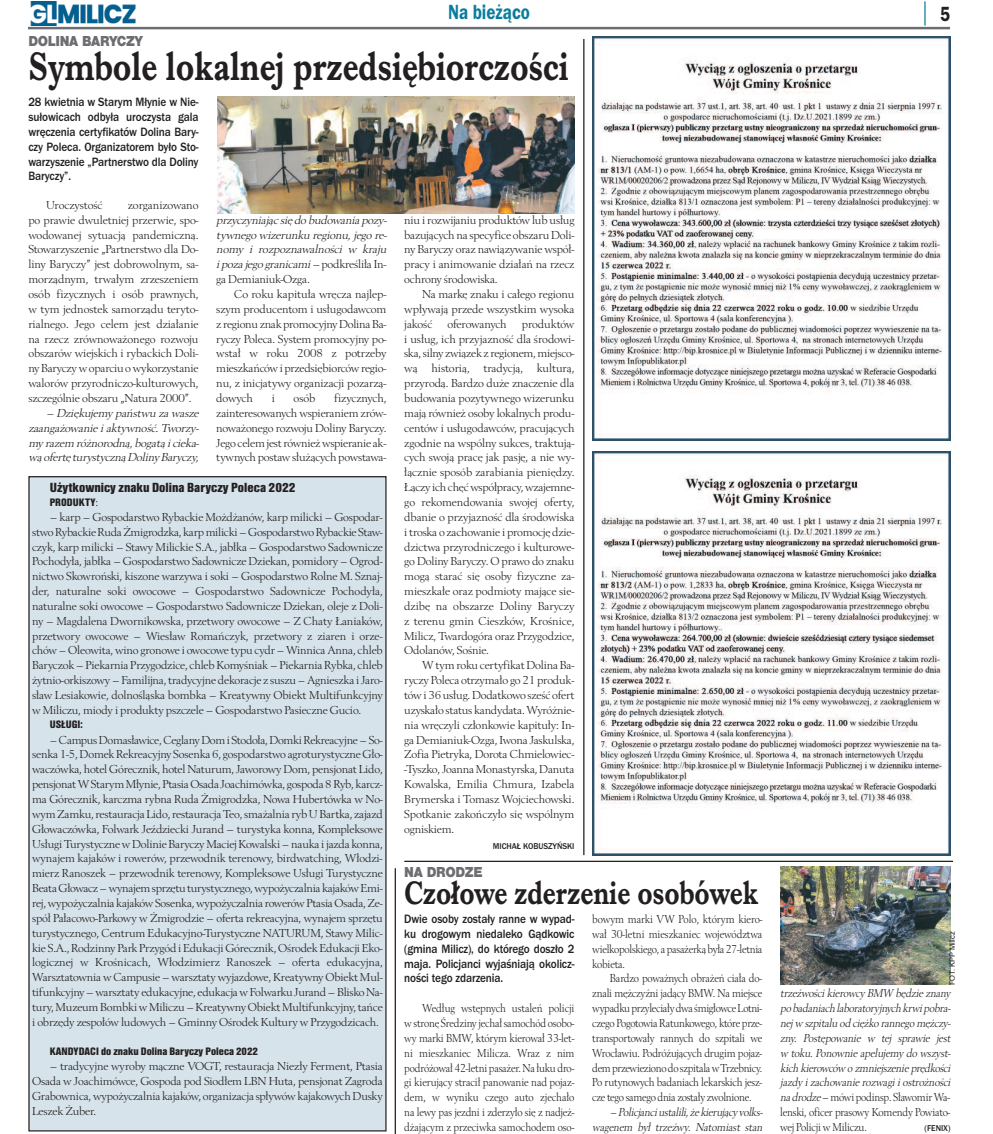
<style>
.page{position:relative;width:993px;height:1134px;background:#fff}
.page>*{position:absolute;margin:0;border:0;box-sizing:border-box;transform-origin:0 0}
.t1{font:700 41.25px "Imprint URWTCE";color:#231f20;scale:.8 1}
.t2{font:700 33.75px "Imprint URWTCE";color:#231f20;scale:.8 1}
.t3{font:21.25px "Franklin Got URWTCE Dem";color:#0a7c9d;scale:.8 1}
.t4{font:21.25px "Franklin Got URWTCE Dem";color:#231f20;scale:.8 1}
.t5{font:900 15px "Nimbus San TCE";letter-spacing:-.025em;color:#6c6d70;scale:.9 1}
.t6{font:13.75px "Nimbus San TCE Bla Con";color:#231f20}
.t7{font:500 12.5px/14.9px "Franklin Got URWTCE";letter-spacing:-.01em;color:#231f20;text-align:justify;scale:.9 1}
.t8{font:12px/14.9px "Berling TCE";letter-spacing:-.015em;color:#231f20;text-align:justify}
.t9{font:12px/14.9px "Berling TCE";letter-spacing:-.015em;color:#231f20;text-align:justify;scale:.9 1}
.t10{font:italic 12px/14.9px "Berling TCE";letter-spacing:-.015em;color:#231f20;text-align:right;scale:.9 1}
.t11{font:italic 12px/14.9px "Berling TCE";letter-spacing:-.015em;color:#231f20;text-align:justify}
.t12{font:11.25px "Nimbus San TCE Bla Con";color:#231f20}
.t13{font:500 8.75px "Franklin Got URWTCE";color:#231f20;scale:.95 1}
.t14{font:7.5px "Helvetica";letter-spacing:-.005em;color:#231f20}
.s1{font-style:normal}
.s2{font-family:"Berling TCE";font-size:12px}
</style>
<div class="page">
<img style="left:30px;top:1px;width:106px;height:25px">
<hr style="left:28px;top:27px;width:921px;height:2px;background:#6c6d70">
<svg style="left:924px;top:1px;width:1px;height:25px"></svg>
<img style="left:780px;top:867px;width:170px;height:117px">
<img style="left:217px;top:97px;width:357px;height:117px">
<hr style="left:404px;top:861px;width:548px;height:1px;background:#231f20">
<hr style="left:583px;top:39px;width:1px;height:816px;background:#231f20">
<img style="left:592px;top:36px;width:358px;height:404px">
<img style="left:592px;top:451px;width:358px;height:404px">
<hr style="left:394px;top:868px;width:2px;height:266px;background:#231f20">
<div style="left:30px;top:477px;width:355px;height:653px;background:#d6e3ea"></div>
<h3 class="t3" style="left:448px;top:0;width:103px">Na bieżąco</h3>
<h3 class="t4" style="left:939px;top:1px;width:14px">5</h3>
<p class="t5" style="left:28px;top:33px;width:129px">DOLINA BARYCZY</p>
<h1 class="t1" style="left:28px;top:42px;width:677px">Symbole lokalnej przedsiębiorczości</h1>
<p class="t7" style="left:28px;top:94px;width:190px">28 kwietnia w Starym Młynie w Nie&shy;sułowicach odbyła uroczysta gala wręczenia certyfikatów Dolina Bary&shy;czy Poleca. Organizatorem było Sto&shy;warzyszenie „Partnerstwo dla Doliny Baryczy”.</p>
<p class="t8" style="left:46px;top:197px;width:58px">Uroczystość</p>
<p class="t8" style="left:28px;top:197px;width:172px;text-indent:99px">zorganizowano po prawie dwuletniej przerwie, spo&shy;wodowanej sytuacją pandemiczną.<br>Stowarzyszenie „Partnerstwo dla Do&shy;liny Baryczy” jest dobrowolnym, sa&shy;morządnym, trwałym zrzeszeniem osób fizycznych i osób prawnych, w tym jednostek samorządu teryto&shy;rialnego. Jego celem jest działanie na rzecz zrównoważonego rozwoju obszarów wiejskich i rybackich Doli&shy;nyBaryczywoparciuowykorzystanie walorów przyrodniczo-kulturowych, szczególnie obszaru „Natura 2000”.</p>
<p class="t11" style="left:28px;top:405px;width:173px;text-indent:18px">– Dziękujemy państwu za wasze zaangażowanie i aktywność. Tworzy&shy;my razem różnorodną, bogatą i cieka&shy;wą ofertę turystyczną Doliny Baryczy,</p>
<p class="t11" style="left:216px;top:212px;width:173px;text-align:left">przyczyniając się do budowania pozy&shy;tywnego wizerunku regionu, jego re&shy;nomy i rozpoznawalności w kraju ipozajegogranicami–<span class="s1">podkreśliła In&shy;ga Demianiuk-Ozga.</span></p>
<p class="t8" style="left:216px;top:286px;width:172px;text-indent:18px">Co roku kapituła wręcza najlep&shy;szym producentom i usługodawcom z regionuznak promocyjnyDolinaBa&shy;ryczy Poleca. System promocyjny po&shy;wstał w roku 2008 z potrzeby mieszkańcówi przedsiębiorcówregio&shy;nu, z inicjatywy organizacji pozarzą&shy;dowych</p>
<p class="t8" style="left:271px;top:390px;width:5px">i</p>
<p class="t8" style="left:293px;top:390px;width:23px">osób</p>
<p class="t8" style="left:216px;top:390px;width:172px;text-indent:118px">fizycznych, zainteresowanych wspieraniem zrów&shy;noważonego rozwoju Doliny Baryczy.<br>Jego celemjestrównieżwspieranie ak&shy;tywnych postaw służących powstawa-</p>
<p class="t6" style="left:50px;top:479px;width:247px">Użytkownicy znaku Dolina Baryczy Poleca 2022</p>
<p class="t12" style="left:50px;top:495px;width:50px">PRODUKTY<span class="s2">:</span></p>
<p class="t8" style="left:32px;top:509px;width:352px;text-indent:18px">– karp – Gospodarstwo Rybackie Możdżanów, karp milicki – Gospodar&shy;stwoRybackieRudaŻmigrodzka, karpmilicki–GospodarstwoRybackie Staw&shy;czyk, karp milicki – Stawy Milickie S.A., jabłka – Gospodarstwo Sadownicze Pochodyła, jabłka – Gospodarstwo Sadownicze Dziekan, pomidory – Ogrod&shy;nictwo Skowroński, kiszone warzywa i soki – Gospodarstwo Rolne M. Sznaj&shy;der, naturalne soki owocowe – Gospodarstwo Sadownicze Pochodyła, naturalne soki owocowe – Gospodarstwo Sadownicze Dziekan, oleje z Doli&shy;ny – Magdalena Dwornikowska, przetwory owocowe – Z Chaty Łaniaków, przetwory owocowe – Wiesław Romańczyk, przetwory z ziaren i orze&shy;chów – Oleowita, wino gronowe i owocowe typu cydr – Winnica Anna, chleb Baryczok – Piekarnia Przygodzice, chleb Komyśniak – Piekarnia Rybka, chleb żytnio-orkiszowy – Familijna, tradycyjne dekoracje z suszu – Agnieszka i Jaro&shy;sław Lesiakowie, dolnośląska bombka – Kreatywny Obiekt Multifunkcyjny w Miliczu, miody i produkty pszczele – Gospodarstwo Pasieczne Gucio.</p>
<p class="t12" style="left:50px;top:718px;width:34px">USŁUGI:</p>
<p class="t8" style="left:32px;top:732px;width:352px;text-indent:18px">–CampusDomasławice,CeglanyDomi Stodoła,DomkiRekreacyjne–So&shy;senka 1-5,DomekRekreacyjny Sosenka 6, gospodarstwo agroturystyczneGło&shy;waczówka, hotel Górecznik, hotel Naturum, Jaworowy Dom, pensjonat Lido, pensjonatWStarymMłynie, PtasiaOsada Joachimówka, gospoda8Ryb, karcz&shy;ma Górecznik, karczma rybna Ruda Żmigrodzka, Nowa Hubertówka w No&shy;wymZamku,restauracjaLido,restauracjaTeo,smażalnia rybUBartka, zajazd Głowaczówka, Folwark Jeździecki Jurand – turystyka konna, Kompleksowe Usługi Turystyczne wDolinie BaryczyMaciej Kowalski –nauka i jazda konna, wynajem kajaków i rowerów, przewodnik terenowy, birdwatching, Włodzi&shy;mierz Ranoszek – przewodnik terenowy, Kompleksowe Usługi Turystyczne BeataGłowacz–wynajemsprzętuturystycznego,wypożyczalnia kajakówEmi&shy;rej,wypożyczalnia kajakówSosenka,wypożyczalnia rowerówPtasiaOsada,Ze&shy;spół Pałacowo-Parkowy w Żmigrodzie – oferta rekreacyjna, wynajem sprzętu turystycznego, Centrum Edukacyjno-Turystyczne NATURUM, Stawy Milic&shy;kie S.A., Rodzinny Park Przygód i Edukacji Górecznik, Ośrodek Edukacji Eko&shy;logicznej w Krośnicach, Włodzimierz Ranoszek – oferta edukacyjna, Warsztatownia w Campusie – warsztaty wyjazdowe, Kreatywny Obiekt Mul&shy;tifunkcyjny–warsztaty edukacyjne, edukacjawFolwarkuJurand–BliskoNa&shy;tury,MuzeumBombkiwMiliczu–KreatywnyObiektMultifunkcyjny,tańce i obrzędy zespołów ludowych – Gminny Ośrodek Kultury w Przygodzicach.</p>
<p class="t12" style="left:50px;top:1044px;width:210px">KANDYDACI do znaku Dolina Baryczy Poleca 2022</p>
<p class="t8" style="left:32px;top:1059px;width:352px;text-indent:18px">– tradycyjne wyroby mączne VOGT, restauracja Niezły Ferment, Ptasia Osada w Joachimówce, Gospoda pod Siodłem LBN Huta, pensjonat Zagroda Grabownica, wypożyczalnia kajaków, organizacja spływówkajakowych Dusky Leszek Żuber.</p>
<p class="t8" style="left:404px;top:212px;width:172px">niu i rozwijaniu produktów lub usług bazujących na specyfice obszaru Doli&shy;ny Baryczy oraz nawiązywanie współ&shy;pracy i animowanie działań na rzecz ochrony środowiska.</p>
<p class="t8" style="left:404px;top:286px;width:172px;text-indent:18px">Na markę znaku i całego regionu wpływają przede wszystkim wysoka jakość oferowanych produktów i usług, ich przyjazność dla środowi&shy;ska,silny związek z regionem,miejsco&shy;wą historią, tradycją, kulturą, przyrodą. Bardzo duże znaczenie dla budowania pozytywnego wizerunku mają również osoby lokalnych produ&shy;centów i usługodawców, pracujących zgodnie na wspólny sukces, traktują&shy;cych swoją pracę jak pasję, a nie wy&shy;łącznie sposób zarabiania pieniędzy.<br>Łączy ichchęćwspółpracy,wzajemne&shy;go rekomendowania swojej oferty, dbanie o przyjazność dla środowiska i troska o zachowanie i promocję dzie&shy;dzictwa przyrodniczego i kulturowe&shy;go Doliny Baryczy. O prawo do znaku mogą starać się osoby fizyczne za&shy;mieszkałe oraz podmioty mające sie&shy;dzibę na obszarze Doliny Baryczy z terenu gmin Cieszków, Krośnice, Milicz, Twardogóra oraz Przygodzice, Odolanów, Sośnie.</p>
<p class="t8" style="left:404px;top:658px;width:172px;text-indent:18px">W tym roku certyfikat Dolina Ba&shy;ryczy Poleca otrzymało go 21 produk&shy;tówi 36 usług. Dodatkowo sześć ofert uzyskało status kandydata.Wyróżnie&shy;nia wręczyli członkowie kapituły: In&shy;ga Demianiuk-Ozga, Iwona Jaskulska, Zofia Pietryka, Dorota Chmielowiec--Tyszko,JoannaMonastyrska,Danuta Kowalska, Emilia Chmura, Izabela Brymerska i Tomasz Wojciechowski.<br>Spotkanie zakończyło się wspólnym ogniskiem.</p>
<p class="t13" style="left:492px;top:841px;width:87px">MICHAŁ KOBUSZYŃSKI</p>
<p class="t5" style="left:404px;top:863px;width:88px">NA DRODZE</p>
<h2 class="t2" style="left:404px;top:873px;width:444px">Czołowe zderzenie osobówek</h2>
<p class="t7" style="left:404px;top:911px;width:190px">Dwie osoby zostały ranne w wypad&shy;ku drogowym niedaleko Gądkowic (gmina Milicz), do którego doszło 2 maja. Policjanci wyjaśniają okolicz&shy;ności tego zdarzenia.</p>
<p class="t9" style="left:404px;top:1000px;width:190px;text-indent:18px">Według wstępnych ustaleń policji wstronę Średziny jechałsamochód osobo&shy;wy marki BMW, którym kierował 33-let&shy;ni mieszkaniec Milicza. Wraz z nim podróżował 42-letni pasażer. Na łuku dro&shy;gi kierujący stracił panowanie nad pojaz&shy;dem, w wyniku czego auto zjechało na lewy pas jezdni i zderzyło się z nadjeż&shy;dżającym z przeciwka samochodem oso-</p>
<p class="t9" style="left:592px;top:911px;width:190px">bowym marki VW Polo, którym kiero&shy;wał 30-letni mieszkaniec województwa wielkopolskiego, apasażerką była27-letnia kobieta.</p>
<p class="t9" style="left:592px;top:971px;width:190px;text-indent:18px">Bardzo poważnych obrażeń ciała do&shy;znali mężczyźni jadący BMW. Na miejsce wypadkuprzyleciałydwa śmigłowceLotni&shy;czego Pogotowia Ratunkowego, które prze&shy;transportowały rannych do szpitali we Wrocławiu. Podróżujących drugim pojaz&shy;demprzewiezionodoszpitalawTrzebnicy.<br>Po rutynowych badaniach lekarskich jesz&shy;cze tego samego dnia zostały zwolnione.</p>
<p class="t10" style="left:592px;top:1104px;width:192px">–Policjanciustalili, że kierujący volks&shy;wagenem był trzeźwy. Natomiast stan</p>
<p class="t14" style="left:948px;top:985px;width:55px;rotate:-90deg">FOT. KPP Milicz</p>
<p class="t10" style="left:780px;top:986px;width:192px;text-align:left">trzeźwości kierowcy BMW będzie znany po badaniach laboratoryjnych krwi pobra&shy;nej w szpitalu od ciężko rannego mężczy&shy;zny. Postępowanie w tej sprawie jest w toku. Ponownie apelujemy do wszyst&shy;kich kierowców o zmniejszenie prędkości jazdy i zachowanie rozwagi i ostrożności nadrodze<span class="s1">–mówi podinsp. SławomirWa&shy;lenski, oficer prasowy Komendy Powiato&shy;wej Policji w Miliczu.</span></p>
<p class="t13" style="left:924px;top:1123px;width:29px">(FENIX)</p>
</div>
